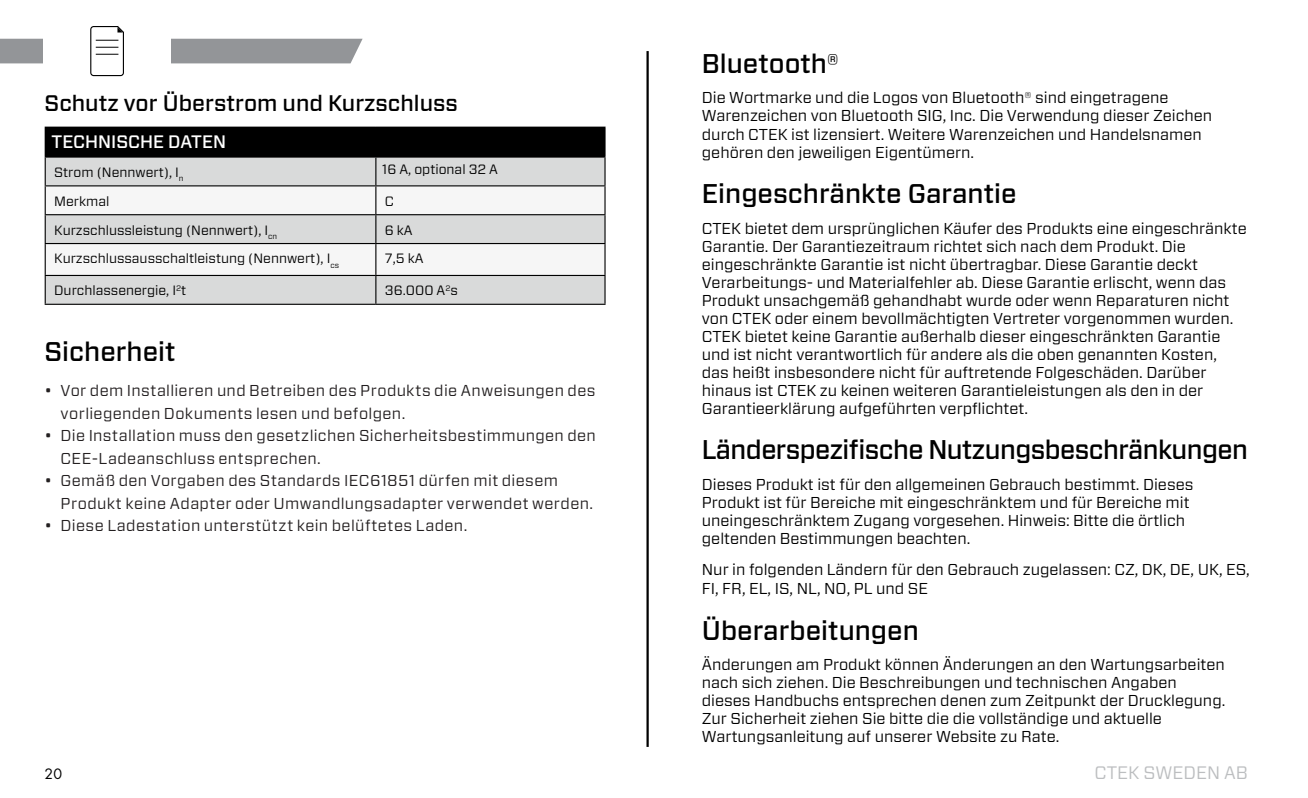
<style>
.page{position:relative;width:1308px;height:798px;background:#fff}
.page>*{position:absolute;margin:0;border:0;box-sizing:border-box;transform-origin:0 0}
.t1{font:500 27px "Forza";color:#000}
.t2{font:500 27px "Forza";letter-spacing:-.02em;color:#000}
.t3{font:500 22.5px "Forza";color:#000}
.t4{font:500 18px "Forza";color:#fff}
.t5{font:18px "Forza";color:#bcbec0}
.t6{font:15.75px/18px "Forza";color:#000}
.t7{font:15.75px/22.5px "Forza";letter-spacing:.02em;color:#231f20}
.t8{font:15.75px "Futura Boo";color:#000}
.t9{font:13.5px "Forza";color:#000}
</style>
<div class="page">
<hr style="left:646px;top:51px;width:2px;height:695px;background:#000">
<svg style="left:0;top:26px;width:362px;height:50px"></svg>
<div style="left:45px;top:127px;width:560px;height:30px;background:#000"></div>
<div style="left:46px;top:157px;width:558px;height:146px;background:#d9dada"></div>
<svg style="left:46px;top:186px;width:558px;height:89px;fill:#f6f6f6"></svg>
<hr style="left:45px;top:126px;width:331px;height:2px;background:#000">
<hr style="left:376px;top:126px;width:229px;height:2px;background:#000">
<hr style="left:45px;top:185px;width:331px;height:1px;background:#000">
<hr style="left:376px;top:185px;width:229px;height:1px;background:#000">
<hr style="left:45px;top:214px;width:331px;height:1px;background:#000">
<svg style="left:45px;top:157px;width:1px;height:86px"></svg>
<hr style="left:376px;top:214px;width:229px;height:1px;background:#000">
<svg style="left:375px;top:157px;width:1px;height:86px"></svg>
<svg style="left:604px;top:157px;width:1px;height:86px"></svg>
<hr style="left:45px;top:243px;width:331px;height:1px;background:#000">
<hr style="left:45px;top:244px;width:1px;height:31px;background:#000">
<hr style="left:376px;top:243px;width:229px;height:1px;background:#000">
<hr style="left:375px;top:244px;width:1px;height:31px;background:#000">
<hr style="left:604px;top:244px;width:1px;height:31px;background:#000">
<hr style="left:45px;top:275px;width:331px;height:1px;background:#000">
<svg style="left:45px;top:276px;width:1px;height:27px"></svg>
<hr style="left:376px;top:275px;width:229px;height:1px;background:#000">
<svg style="left:375px;top:276px;width:1px;height:27px"></svg>
<svg style="left:604px;top:276px;width:1px;height:27px"></svg>
<hr style="left:45px;top:303px;width:331px;height:2px;background:#000">
<hr style="left:376px;top:303px;width:229px;height:2px;background:#000">
<h2 class="t3" style="left:45px;top:88px;width:415px">Schutz vor Überstrom und Kurzschluss</h2>
<p class="t4" style="left:52px;top:130px;width:176px">TECHNISCHE DATEN</p>
<p class="t9" style="left:54px;top:163px;width:131px">Strom (Nennwert), I<sub>n</sub></p>
<p class="t9" style="left:382px;top:160px;width:117px">16 A, optional 32 A</p>
<p class="t9" style="left:54px;top:192px;width:57px">Merkmal</p>
<p class="t9" style="left:385px;top:192px;width:11px">C</p>
<p class="t9" style="left:54px;top:220px;width:224px">Kurzschlussleistung (Nennwert), I<sub>cn</sub></p>
<p class="t9" style="left:385px;top:220px;width:29px">6 kA</p>
<p class="t9" style="left:54px;top:249px;width:286px">Kurzschlussausschaltleistung (Nennwert), I<sub>cs</sub></p>
<p class="t9" style="left:385px;top:249px;width:40px">7,5 kA</p>
<p class="t9" style="left:54px;top:281px;width:133px">Durchlassenergie, I<sup>2</sup>t</p>
<p class="t9" style="left:385px;top:281px;width:74px">36.000 A<sup>2</sup>s</p>
<h1 class="t1" style="left:45px;top:333px;width:132px">Sicherheit</h1>
<p class="t7" style="left:61px;top:379px;width:536px;text-indent:-16px">• Vor dem Installieren und Betreiben des Produkts die Anweisungen des vorliegenden Dokuments lesen und befolgen.</p>
<p class="t7" style="left:61px;top:424px;width:537px;text-indent:-16px">• Die Installation muss den gesetzlichen Sicherheitsbestimmungen den<br>CEE-Ladeanschluss entsprechen.</p>
<p class="t7" style="left:61px;top:469px;width:534px;text-indent:-16px">• Gemäß den Vorgaben des Standards IEC61851 dürfen mit diesem<br>Produkt keine Adapter oder Umwandlungsadapter verwendet werden.</p>
<p class="t7" style="left:45px;top:514px;width:424px">• Diese Ladestation unterstützt kein belüftetes Laden.</p>
<h1 class="t1" style="left:702px;top:45px;width:138px">Bluetooth®</h1>
<p class="t6" style="left:702px;top:89px;width:512px">Die Wortmarke und die Logos von Bluetooth® sind eingetragene Warenzeichen von Bluetooth SIG, Inc. Die Verwendung dieser Zeichen durch CTEK ist lizensiert. Weitere Warenzeichen und Handelsnamen gehören den jeweiligen Eigentümern.</p>
<h1 class="t1" style="left:702px;top:175px;width:316px">Eingeschränkte Garantie</h1>
<p class="t6" style="left:702px;top:219px;width:546px">CTEK bietet dem ursprünglichen Käufer des Produkts eine eingeschränkte Garantie. Der Garantiezeitraum richtet sich nach dem Produkt. Die eingeschränkte Garantie ist nicht übertragbar. Diese Garantie deckt Verarbeitungs- und Materialfehler ab. Diese Garantie erlischt, wenn das Produkt unsachgemäß gehandhabt wurde oder wenn Reparaturen nicht von CTEK oder einem bevollmächtigten Vertreter vorgenommen wurden.<br>CTEK bietet keine Garantie außerhalb dieser eingeschränkten Garantie und ist nicht verantwortlich für andere als die oben genannten Kosten, das heißt insbesondere nicht für auftretende Folgeschäden. Darüber hinaus ist CTEK zu keinen weiteren Garantieleistungen als den in der Garantieerklärung aufgeführten verpflichtet.</p>
<h1 class="t2" style="left:702px;top:431px;width:548px">Länderspezifische Nutzungsbeschränkungen</h1>
<p class="t6" style="left:702px;top:474px;width:493px">Dieses Produkt ist für den allgemeinen Gebrauch bestimmt. Dieses Produkt ist für Bereiche mit eingeschränktem und für Bereiche mit uneingeschränktem Zugang vorgesehen. Hinweis: Bitte die örtlich geltenden Bestimmungen beachten.</p>
<p class="t6" style="left:702px;top:560px;width:549px;line-height:18.9px">Nur in folgenden Ländern für den Gebrauch zugelassen: CZ, DK, DE, UK, ES,<br>FI, FR, EL, IS, NL, NO, PL und SE</p>
<h1 class="t1" style="left:702px;top:612px;width:218px">Überarbeitungen</h1>
<p class="t6" style="left:702px;top:655px;width:525px">Änderungen am Produkt können Änderungen an den Wartungsarbeiten nach sich ziehen. Die Beschreibungen und technischen Angaben dieses Handbuchs entsprechen denen zum Zeitpunkt der Drucklegung.<br>Zur Sicherheit ziehen Sie bitte die die vollständige und aktuelle Wartungsanleitung auf unserer Website zu Rate.</p>
<p class="t8" style="left:45px;top:763px;width:19px">20</p>
<p class="t5" style="left:1094px;top:760px;width:155px">CTEK SWEDEN AB</p>
</div>
